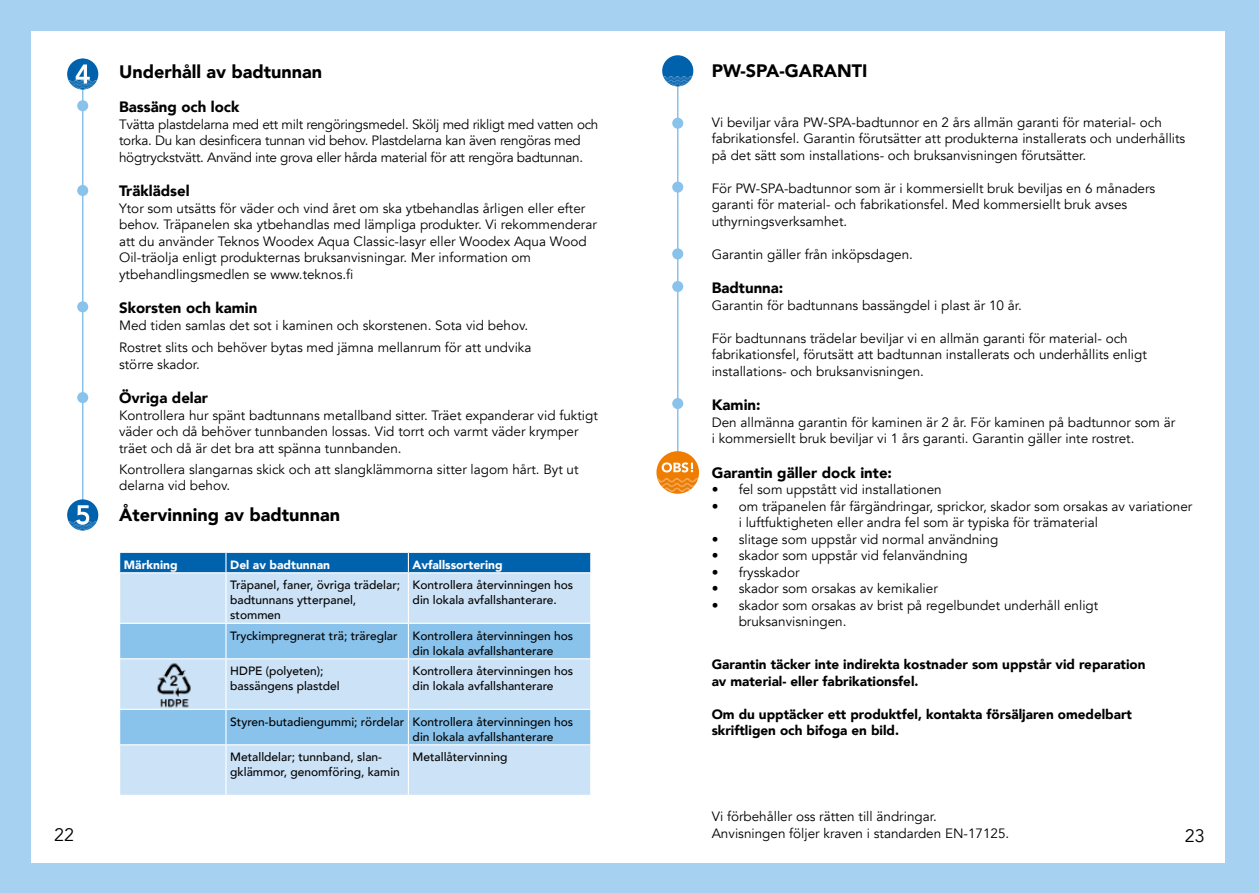
<style>
.page{position:relative;width:1259px;height:893px;background:#a6d1f0}
.page>*{position:absolute;margin:0;border:0;box-sizing:border-box;transform-origin:0 0}
.t1{font:900 18px "Avenir";color:#000}
.t2{font:18px "Avenir";color:#000}
.t3{font:900 15px "Avenir";color:#000}
.t4{font:13.5px/16.5px "Avenir";color:#000}
.t5{font:13.5px/16.5px "Avenir";letter-spacing:-.02em;color:#000}
.t6{font:900 13.5px/16.5px "Avenir";color:#000}
.t7{font:500 12px/15px "Avenir";color:#000}
.t8{font:900 12px "Avenir";color:#fff}
</style>
<div class="page">
<div style="left:32px;top:31px;width:1193px;height:832px;background:#fff"></div>
<hr style="left:82px;top:58px;width:1px;height:454px;background:#89c2eb">
<div style="left:77px;top:100px;width:11px;height:11px;background:#89c2eb;border-radius:50%"></div>
<div style="left:77px;top:185px;width:11px;height:11px;background:#89c2eb;border-radius:50%"></div>
<div style="left:77px;top:392px;width:11px;height:11px;background:#89c2eb;border-radius:50%"></div>
<div style="left:77px;top:301px;width:11px;height:11px;background:#89c2eb;border-radius:50%"></div>
<div style="left:67px;top:58px;width:31px;height:32px;background:#0061ad;border-radius:50%"></div>
<img style="left:68px;top:80px;width:29px;height:8px">
<svg style="left:76px;top:64px;width:14px;height:20px"></svg>
<div style="left:67px;top:499px;width:31px;height:31px;background:#0061ad;border-radius:50%"></div>
<img style="left:68px;top:521px;width:29px;height:8px">
<svg style="left:76px;top:505px;width:13px;height:20px"></svg>
<hr style="left:677px;top:60px;width:1px;height:413px;background:#89c2eb">
<div style="left:672px;top:118px;width:11px;height:11px;background:#89c2eb;border-radius:50%"></div>
<div style="left:672px;top:182px;width:11px;height:11px;background:#89c2eb;border-radius:50%"></div>
<div style="left:672px;top:248px;width:11px;height:11px;background:#89c2eb;border-radius:50%"></div>
<div style="left:672px;top:398px;width:11px;height:11px;background:#89c2eb;border-radius:50%"></div>
<div style="left:672px;top:281px;width:11px;height:11px;background:#89c2eb;border-radius:50%"></div>
<div style="left:662px;top:55px;width:31px;height:31px;background:#0061ad;border-radius:50%"></div>
<img style="left:663px;top:77px;width:29px;height:8px">
<div style="left:656px;top:451px;width:43px;height:43px;background:#ef7d00;border-radius:50%"></div>
<img style="left:657px;top:478px;width:42px;height:13px">
<div style="left:120px;top:573px;width:470px;height:222px;background:#cce2f6"></div>
<svg style="left:120px;top:624px;width:470px;height:120px;background:#a2ceef"></svg>
<div style="left:119px;top:552px;width:472px;height:20px;background:#0061ad"></div>
<hr style="left:225px;top:573px;width:1px;height:50px;background:#fff">
<hr style="left:408px;top:573px;width:1px;height:50px;background:#fff">
<hr style="left:119px;top:623px;width:107px;height:1px;background:#fff">
<hr style="left:226px;top:623px;width:182px;height:1px;background:#fff">
<hr style="left:225px;top:624px;width:1px;height:34px;background:#fff">
<hr style="left:408px;top:623px;width:183px;height:1px;background:#fff">
<hr style="left:408px;top:624px;width:1px;height:34px;background:#fff">
<hr style="left:119px;top:658px;width:107px;height:1px;background:#fff">
<hr style="left:226px;top:658px;width:182px;height:1px;background:#fff">
<hr style="left:225px;top:659px;width:1px;height:50px;background:#fff">
<hr style="left:408px;top:658px;width:183px;height:1px;background:#fff">
<hr style="left:408px;top:659px;width:1px;height:50px;background:#fff">
<hr style="left:119px;top:709px;width:107px;height:1px;background:#fff">
<hr style="left:226px;top:709px;width:182px;height:1px;background:#fff">
<hr style="left:225px;top:710px;width:1px;height:34px;background:#fff">
<hr style="left:408px;top:709px;width:183px;height:1px;background:#fff">
<hr style="left:408px;top:710px;width:1px;height:34px;background:#fff">
<hr style="left:119px;top:744px;width:107px;height:1px;background:#fff">
<hr style="left:226px;top:744px;width:182px;height:1px;background:#fff">
<hr style="left:225px;top:745px;width:1px;height:50px;background:#fff">
<hr style="left:408px;top:744px;width:183px;height:1px;background:#fff">
<hr style="left:408px;top:745px;width:1px;height:50px;background:#fff">
<img style="left:128px;top:659px;width:90px;height:52px">
<svg style="left:661px;top:462px;width:32px;height:10px"></svg>
<h1 class="t1" style="left:119px;top:56px;width:205px">Underhåll av badtunnan</h1>
<p class="t3" style="left:119px;top:94px;width:122px">Bassäng och lock</p>
<p class="t5" style="left:119px;top:116px;width:481px">Tvätta plastdelarna med ett milt rengöringsmedel. Skölj med rikligt med vatten och torka. Du kan desinficera tunnan vid behov. Plastdelarna kan även rengöras med högtryckstvätt. Använd inte grova eller hårda material för att rengöra badtunnan.</p>
<p class="t3" style="left:119px;top:178px;width:72px">Träklädsel</p>
<p class="t4" style="left:119px;top:200px;width:479px">Ytor som utsätts för väder och vind året om ska ytbehandlas årligen eller efter behov. Träpanelen ska ytbehandlas med lämpliga produkter. Vi rekommenderar att du använder Teknos Woodex Aqua Classic-lasyr eller Woodex Aqua Wood Oil-träolja enligt produkternas bruksanvisningar. Mer information om ytbehandlingsmedlen se www.teknos.fi</p>
<p class="t3" style="left:119px;top:295px;width:140px">Skorsten och kamin</p>
<p class="t4" style="left:119px;top:314px;width:414px;line-height:22.5px">Med tiden samlas det sot i kaminen och skorstenen. Sota vid behov.<br>Rostret slits och behöver bytas med jämna mellanrum för att undvika</p>
<p class="t4" style="left:119px;top:356px;width:82px">större skador.</p>
<p class="t3" style="left:119px;top:385px;width:90px">Övriga delar</p>
<p class="t4" style="left:119px;top:407px;width:480px">Kontrollera hur spänt badtunnans metallband sitter. Träet expanderar vid fuktigt väder och då behöver tunnbanden lossas. Vid torrt och varmt väder krymper träet och då är det bra att spänna tunnbanden.</p>
<p class="t4" style="left:119px;top:461px;width:461px">Kontrollera slangarnas skick och att slangklämmorna sitter lagom hårt. Byt ut delarna vid behov.</p>
<h1 class="t1" style="left:119px;top:500px;width:223px">Återvinning av badtunnan</h1>
<p class="t8" style="left:124px;top:554px;width:55px">Märkning</p>
<p class="t8" style="left:230px;top:554px;width:101px">Del av badtunnan</p>
<p class="t8" style="left:413px;top:554px;width:92px">Avfallssortering</p>
<p class="t7" style="left:230px;top:577px;width:171px">Träpanel, faner, övriga trädelar; badtunnans ytterpanel, stommen</p>
<p class="t7" style="left:413px;top:577px;width:162px">Kontrollera återvinningen hos din lokala avfallshanterare.</p>
<p class="t7" style="left:230px;top:627px;width:169px">Tryckimpregnerat trä; träreglar</p>
<p class="t7" style="left:413px;top:627px;width:162px">Kontrollera återvinningen hos din lokala avfallshanterare</p>
<p class="t7" style="left:230px;top:663px;width:111px">HDPE (polyeten); bassängens plastdel</p>
<p class="t7" style="left:413px;top:663px;width:162px">Kontrollera återvinningen hos din lokala avfallshanterare</p>
<p class="t7" style="left:413px;top:713px;width:162px;text-indent:-182px">Styren-butadiengummi; rördelar Kontrollera återvinningen hos din lokala avfallshanterare</p>
<p class="t7" style="left:230px;top:749px;width:171px">Metalldelar; tunnband, slan&shy;gklämmor, genomföring, kamin</p>
<p class="t7" style="left:413px;top:749px;width:96px">Metallåtervinning</p>
<h1 class="t1" style="left:711px;top:55px;width:157px">PW-SPA-GARANTI</h1>
<p class="t4" style="left:711px;top:114px;width:475px">Vi beviljar våra PW-SPA-badtunnor en 2 års allmän garanti för material- och fabrikationsfel. Garantin förutsätter att produkterna installerats och underhållits på det sätt som installations- och bruksanvisningen förutsätter.</p>
<p class="t4" style="left:711px;top:180px;width:445px">För PW-SPA-badtunnor som är i kommersiellt bruk beviljas en 6 månaders garanti för material- och fabrikationsfel. Med kommersiellt bruk avses uthyrningsverksamhet.</p>
<p class="t4" style="left:711px;top:246px;width:203px">Garantin gäller från inköpsdagen.</p>
<p class="t3" style="left:711px;top:275px;width:73px">Badtunna:</p>
<p class="t4" style="left:711px;top:297px;width:311px">Garantin för badtunnans bassängdel i plast är 10 år.</p>
<p class="t4" style="left:711px;top:330px;width:437px">För badtunnans trädelar beviljar vi en allmän garanti för material- och fabrikationsfel, förutsätt att badtunnan installerats och underhållits enligt installations- och bruksanvisningen.</p>
<p class="t3" style="left:711px;top:392px;width:50px">Kamin:</p>
<p class="t4" style="left:711px;top:414px;width:465px">Den allmänna garantin för kaminen är 2 år. För kaminen på badtunnor som är i kommersiellt bruk beviljar vi 1 års garanti. Garantin gäller inte rostret.</p>
<p class="t3" style="left:711px;top:460px;width:182px">Garantin gäller dock inte:</p>
<p class="t4" style="left:711px;top:482px;width:231px">• fel som uppstått vid installationen</p>
<p class="t4" style="left:738px;top:498px;width:455px;text-indent:-27px">• om träpanelen får färgändringar, sprickor, skador som orsakas av variationer i luftfuktigheten eller andra fel som är typiska för trämaterial</p>
<p class="t4" style="left:711px;top:531px;width:288px">• slitage som uppstår vid normal användning</p>
<p class="t4" style="left:711px;top:548px;width:258px">• skador som uppstår vid felanvändning</p>
<p class="t4" style="left:711px;top:564px;width:89px">• frysskador</p>
<p class="t4" style="left:711px;top:581px;width:228px">• skador som orsakas av kemikalier</p>
<p class="t4" style="left:738px;top:597px;width:361px;text-indent:-27px">• skador som orsakas av brist på regelbundet underhåll enligt bruksanvisningen.</p>
<p class="t6" style="left:711px;top:656px;width:435px">Garantin täcker inte indirekta kostnader som uppstår vid reparation av material- eller fabrikationsfel.</p>
<p class="t6" style="left:711px;top:705px;width:422px">Om du upptäcker ett produktfel, kontakta försäljaren omedelbart skriftligen och bifoga en bild.</p>
<p class="t4" style="left:711px;top:808px;width:299px">Vi förbehåller oss rätten till ändringar.<br>Anvisningen följer kraven i standarden EN-17125.</p>
<h1 class="t2" style="left:54px;top:824px;width:22px">22</h1>
<h1 class="t2" style="left:1184px;top:825px;width:22px">23</h1>
</div>
